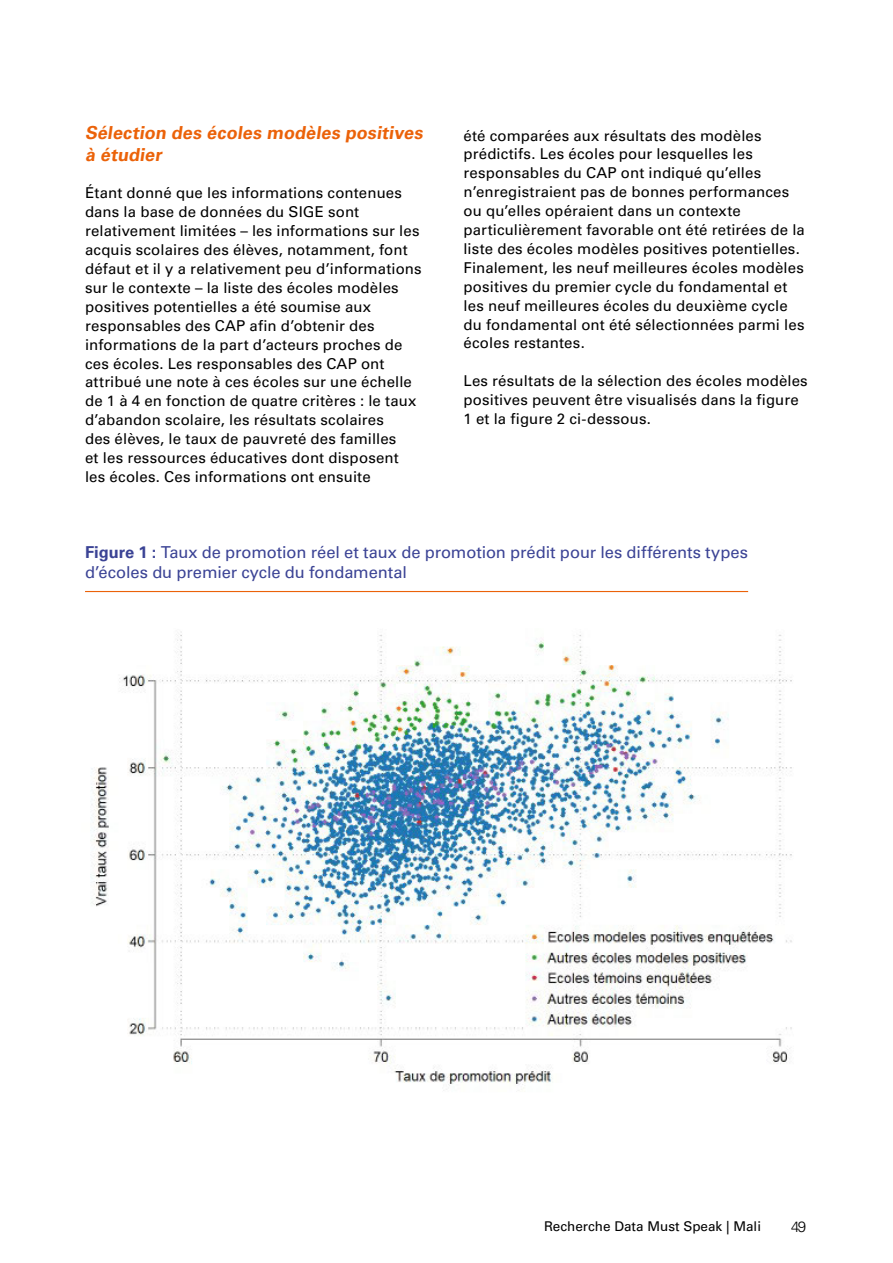
<style>
.page{position:relative;width:893px;height:1263px;background:#fff}
.page>*{position:absolute;margin:0;border:0;box-sizing:border-box;transform-origin:0 0}
.t1{font:700 18px/21.6px "Univers LT Pro 65";color:#eb6209}
.t2{font:16.5px/19.8px "Univers LT Pro 55 Roman";letter-spacing:-.005em;color:#3b4395}
.t3{font:15px/18.9px "Univers LT Pro 55 Roman";letter-spacing:.01em;color:#000}
.t4{font:300 15px "Univers LT Pro 45";color:#000}
.t5{font:13.5px "Univers LT Pro 55 Roman";color:#000}
.s1{font-family:"Univers LT Pro 65";font-weight:700}
</style>
<div class="page">
<hr style="left:85px;top:591px;width:663px;height:1px;background:#eb6209">
<img style="left:90px;top:631px;width:702px;height:460px">
<p class="t1" style="left:85px;top:122px;width:342px">Sélection des écoles modèles positives à étudier</p>
<p class="t3" style="left:85px;top:184px;width:338px">Étant donné que les informations contenues dans la base de données du SIGE sont relativement limitées – les informations sur les acquis scolaires des élèves, notamment, font défaut et il y a relativement peu d’informations sur le contexte – la liste des écoles modèles positives potentielles a été soumise aux responsables des CAP afin d’obtenir des informations de la part d’acteurs proches de ces écoles. Les responsables des CAP ont attribué une note à ces écoles sur une échelle de 1 à 4 en fonction de quatre critères : le taux d’abandon scolaire, les résultats scolaires<br>des élèves, le taux de pauvreté des familles<br>et les ressources éducatives dont disposent les écoles. Ces informations ont ensuite</p>
<p class="t3" style="left:463px;top:126px;width:343px">été comparées aux résultats des modèles prédictifs. Les écoles pour lesquelles les responsables du CAP ont indiqué qu’elles n’enregistraient pas de bonnes performances ou qu’elles opéraient dans un contexte particulièrement favorable ont été retirées de la liste des écoles modèles positives potentielles.<br>Finalement, les neuf meilleures écoles modèles positives du premier cycle du fondamental et les neuf meilleures écoles du deuxième cycle du fondamental ont été sélectionnées parmi les écoles restantes.</p>
<p class="t3" style="left:463px;top:371px;width:346px">Les résultats de la sélection des écoles modèles positives peuvent être visualisés dans la figure<br>1 et la figure 2 ci-dessous.</p>
<p class="t2" style="left:85px;top:542px;width:664px"><span class="s1">Figure 1 :</span> Taux de promotion réel et taux de promotion prédit pour les différents types d’écoles du premier cycle du fondamental</p>
<p class="t5" style="left:544px;top:1218px;width:219px">Recherche Data Must Speak | Mali</p>
<p class="t4" style="left:791px;top:1218px;width:16px">49</p>
</div>
